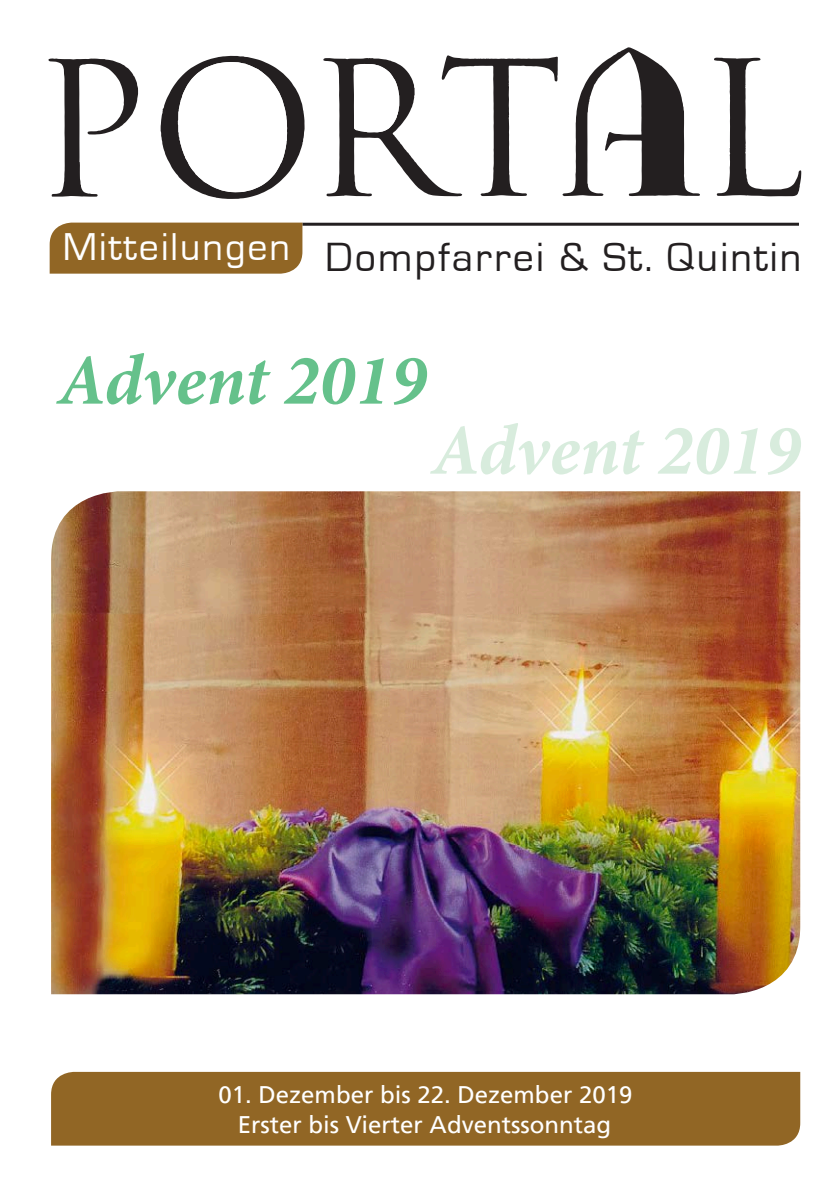
<style>
.page{position:relative;width:840px;height:1191px;background:#fff}
.page>*{position:absolute;margin:0;border:0;box-sizing:border-box;transform-origin:0 0}
.t1{font:italic 700 72px "Minion Pro";color:#65c18b}
.t2{font:italic 700 72px "Minion Pro";color:#d8ecdd}
.t3{font:42px "Eurostile";letter-spacing:.05em;color:#231f20}
.t4{font:24px/30px "Frutiger LT";color:#fff;text-align:center}
</style>
<div class="page">
<div style="left:51px;top:1071px;width:748px;height:74px;background:#916625"></div>
<svg style="left:48px;top:58px;width:90px;height:139px"></svg>
<svg style="left:714px;top:58px;width:86px;height:138px"></svg>
<svg style="left:160px;top:56px;width:144px;height:143px"></svg>
<svg style="left:323px;top:47px;width:376px;height:149px"></svg>
<hr style="left:302px;top:223px;width:496px;height:3px;background:#231f20">
<div style="left:50px;top:223px;width:252px;height:51px;background:#916625"></div>
<img style="left:51px;top:491px;width:748px;height:503px">
<h2 class="t3" style="left:63px;top:235px;width:739px"><sup>Mitteilungen</sup> Dompfarrei &amp; St. Quintin</h2>
<h1 class="t1" style="left:57px;top:329px;width:370px">Advent 2019</h1>
<h1 class="t2" style="left:431px;top:399px;width:370px">Advent 2019</h1>
<p class="t4" style="left:218px;top:1079px;width:415px">01. Dezember bis 22. Dezember 2019<br>Erster bis Vierter Adventssonntag</p>
</div>
